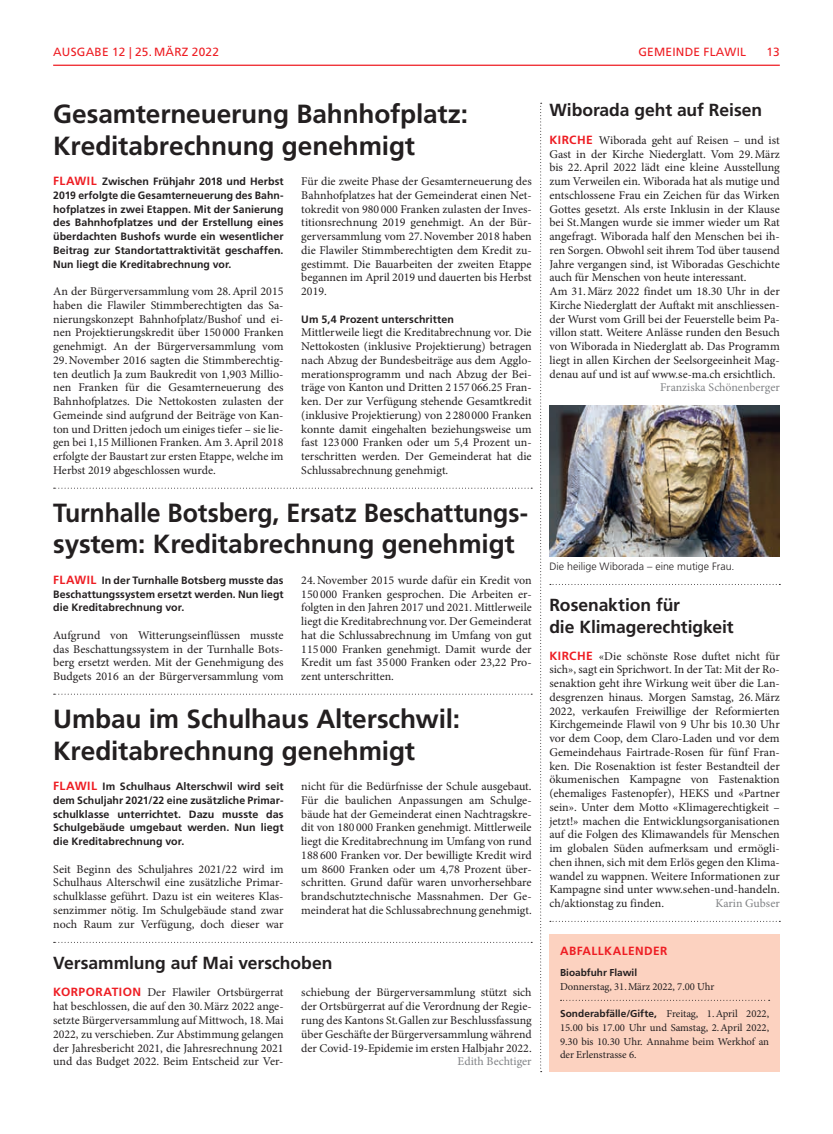
<style>
.page{position:relative;width:833px;height:1134px;background:#fff}
.page>*{position:absolute;margin:0;border:0;box-sizing:border-box;transform-origin:0 0}
.t1{font:700 26.25px/31.2px "Frutiger LT Std";letter-spacing:-.005em;color:#231f20}
.t2{font:700 26.25px/31.2px "Frutiger LT Std";letter-spacing:-.005em;color:#231f20;scale:.95 1}
.t3{font:700 17.5px/21.2px "Frutiger LT Std";letter-spacing:-.005em;color:#231f20}
.t4{font:11.88px/13.8px "Minion Pro";color:#231f20;text-align:justify}
.t5{font:11.88px "Minion Pro";color:#808285}
.t6{font:11.88px "Frutiger LT Std";letter-spacing:.02em;color:#ee1d23}
.t7{font:700 11.88px "Frutiger LT Std";letter-spacing:.035em;color:#ee1d23}
.t8{font:700 10.62px/13.8px "Frutiger LT Std";letter-spacing:.005em;color:#231f20;text-align:justify}
.t9{font:10.62px/13.8px "Minion Pro";letter-spacing:-.005em;color:#231f20;text-align:justify}
.t10{font:300 10.62px "Frutiger LT Std";color:#231f20}
.t11{font:700 10px "Frutiger LT Std";color:#231f20}
.s1{font-size:11.88px;color:#ee1d23}
.s2{font-family:"Frutiger LT Std";font-weight:700;color:#ee1d23}
.s3{font-family:"Minion Pro";font-weight:400;font-size:10.62px}
</style>
<div class="page">
<hr style="left:53px;top:65px;width:727px;height:1px;background:#ee1d23">
<svg style="left:540px;top:103px;width:1px;height:969px"></svg>
<svg style="left:550px;top:584px;width:230px;height:1px"></svg>
<svg style="left:550px;top:921px;width:230px;height:1px"></svg>
<svg style="left:54px;top:694px;width:478px;height:1px"></svg>
<svg style="left:54px;top:942px;width:478px;height:1px"></svg>
<svg style="left:54px;top:488px;width:478px;height:1px"></svg>
<div style="left:549px;top:934px;width:231px;height:138px;background:#fcd2c0"></div>
<svg style="left:560px;top:1000px;width:209px;height:1px"></svg>
<img style="left:549px;top:405px;width:231px;height:151px">
<p class="t6" style="left:53px;top:45px;width:18px">AUSGABE</p>
<p class="t6" style="left:112px;top:45px;width:108px">12 | 25. MÄRZ 2022</p>
<p class="t6" style="left:638px;top:45px;width:109px">GEMEINDE FLAWIL</p>
<p class="t6" style="left:766px;top:45px;width:15px">13</p>
<h1 class="t1" style="left:53px;top:99px;width:416px">Gesamterneuerung Bahnhofplatz:<br>Kreditabrechnung genehmigt</h1>
<p class="t8" style="left:53px;top:175px;width:232px"><span class="s1">FLAWIL</span> Zwischen Frühjahr 2018 und Herbst 2019 erfolgte die Gesamterneuerung des Bahn&shy;hofplatzes in zwei Etappen. Mit der Sanierung des Bahnhofplatzes und der Erstellung eines überdachten Bushofs wurde ein wesentlicher Beitrag zur Standortattraktivität geschaffen.<br>Nun liegt die Kreditabrechnung vor.</p>
<p class="t4" style="left:53px;top:285px;width:232px">An der Bürgerversammlung vom 28.April 2015 haben die Flawiler Stimmberechtigten das Sa&shy;nierungskonzept Bahnhofplatz/Bushof und ei&shy;nen Projektierungskredit über 150 000 Franken genehmigt. An der Bürgerversammlung vom 29.November 2016 sagten die Stimmberechtig&shy;ten deutlich Ja zum Baukredit von 1,903 Millio&shy;nen Franken für die Gesamterneuerung des Bahnhofplatzes. Die Nettokosten zulasten der Gemeinde sind aufgrund der Beiträge von Kan&shy;ton und Dritten jedoch um einiges tiefer – sie lie&shy;gen bei 1,15 Millionen Franken. Am 3.April 2018 erfolgte der Baustart zur ersten Etappe, welche im Herbst 2019 abgeschlossen wurde.</p>
<p class="t4" style="left:301px;top:175px;width:232px">Für die zweite Phase der Gesamterneuerung des Bahnhofplatzes hat der Gemeinderat einen Net&shy;tokredit von 980 000 Franken zulasten der Inves&shy;titionsrechnung 2019 genehmigt. An der Bür&shy;gerversammlung vom 27.November 2018 haben die Flawiler Stimmberechtigten dem Kredit zu&shy;gestimmt. Die Bauarbeiten der zweiten Etappe begannen im April 2019 und dauerten bis Herbst 2019.</p>
<p class="t8" style="left:301px;top:312px;width:154px">Um 5,4 Prozent unterschritten</p>
<p class="t4" style="left:301px;top:326px;width:232px">Mittlerweile liegt die Kreditabrechnung vor. Die Nettokosten (inklusive Projektierung) betragen nach Abzug der Bundesbeiträge aus dem Agglo&shy;merationsprogramm und nach Abzug der Bei&shy;träge von Kanton und Dritten 2 157 066.25 Fran&shy;ken. Der zur Verfügung stehende Gesamtkredit (inklusive Projektierung) von 2 280 000 Franken konnte damit eingehalten beziehungsweise um fast 123 000 Franken oder um 5,4 Prozent un&shy;terschritten werden. Der Gemeinderat hat die Schlussabrechnung genehmigt.</p>
<h1 class="t2" style="left:53px;top:497px;width:501px">Turnhalle Botsberg, Ersatz Beschattungs&shy;system: Kreditabrechnung genehmigt</h1>
<p class="t8" style="left:53px;top:573px;width:232px"><span class="s1">FLAWIL</span> In der Turnhalle Botsberg musste das Beschattungssystem ersetzt werden. Nun liegt die Kreditabrechnung vor.</p>
<p class="t4" style="left:53px;top:628px;width:232px">Aufgrund von Witterungseinflüssen musste das Beschattungssystem in der Turnhalle Bots&shy;berg ersetzt werden. Mit der Genehmigung des Budgets 2016 an der Bürgerversammlung vom</p>
<p class="t4" style="left:301px;top:573px;width:232px">24.November 2015 wurde dafür ein Kredit von 150 000 Franken gesprochen. Die Arbeiten er&shy;folgten in den Jahren 2017 und 2021. Mittlerweile liegt die Kreditabrechnung vor. Der Gemeinderat hat die Schlussabrechnung im Umfang von gut 115 000 Franken genehmigt. Damit wurde der Kredit um fast 35 000 Franken oder 23,22 Pro&shy;zent unterschritten.</p>
<h1 class="t1" style="left:53px;top:704px;width:408px">Umbau im Schulhaus Alterschwil:<br>Kreditabrechnung genehmigt</h1>
<p class="t8" style="left:53px;top:780px;width:232px"><span class="s1">FLAWIL</span> Im Schulhaus Alterschwil wird seit dem Schuljahr 2021/22 eine zusätzliche Primar&shy;schulklasse unterrichtet. Dazu musste das Schulgebäude umgebaut werden. Nun liegt die Kreditabrechnung vor.</p>
<p class="t4" style="left:53px;top:862px;width:232px">Seit Beginn des Schuljahres 2021/22 wird im Schulhaus Alterschwil eine zusätzliche Primar&shy;schulklasse geführt. Dazu ist ein weiteres Klas&shy;senzimmer nötig. Im Schulgebäude stand zwar noch Raum zur Verfügung, doch dieser war</p>
<p class="t4" style="left:301px;top:780px;width:232px">nicht für die Bedürfnisse der Schule ausgebaut.<br>Für die baulichen Anpassungen am Schulge&shy;bäude hat der Gemeinderat einen Nachtragskre&shy;dit von 180 000 Franken genehmigt. Mittlerweile liegt die Kreditabrechnung im Umfang von rund 188 600 Franken vor. Der bewilligte Kredit wird um 8600 Franken oder um 4,78 Prozent über&shy;schritten. Grund dafür waren unvorhersehbare brandschutztechnische Massnahmen. Der Ge&shy;meinderat hat die Schlussabrechnung genehmigt.</p>
<h2 class="t3" style="left:53px;top:952px;width:281px">Versammlung auf Mai verschoben</h2>
<p class="t4" style="left:53px;top:986px;width:232px"><span class="s2">KORPORATION</span> Der Flawiler Ortsbürgerrat hat beschlossen, die auf den 30.März 2022 ange&shy;setzte Bürgerversammlung auf Mittwoch, 18.Mai 2022, zu verschieben. Zur Abstimmung gelangen der Jahresbericht 2021, die Jahresrechnung 2021 und das Budget 2022. Beim Entscheid zur Ver-</p>
<p class="t4" style="left:301px;top:986px;width:232px">schiebung der Bürgerversammlung stützt sich der Ortsbürgerrat auf die Verordnung der Regie&shy;rung des Kantons St.Gallen zur Beschlussfassung über Geschäfte der Bürgerversammlung während der Covid-19-Epidemie im ersten Halbjahr 2022.</p>
<p class="t5" style="left:457px;top:1053px;width:76px">Edith Bechtiger</p>
<h2 class="t3" style="left:549px;top:100px;width:214px">Wiborada geht auf Reisen</h2>
<p class="t4" style="left:549px;top:133px;width:232px;text-align:left"><span class="s2">KIRCHE</span> Wiborada geht auf Reisen – und ist Gast in der Kirche Niederglatt. Vom 29.März bis 22.April 2022 lädt eine kleine Ausstellung zum Verweilen ein. Wiborada hat als mutige und entschlossene Frau ein Zeichen für das Wirken Gottes gesetzt. Als erste Inklusin in der Klause bei St.Mangen wurde sie immer wieder um Rat angefragt. Wiborada half den Menschen bei ih&shy;ren Sorgen. Obwohl seit ihrem Tod über tausend Jahre vergangen sind, ist Wiboradas Geschichte auch für Menschen von heute interessant.<br>Am 31.März 2022 findet um 18.30 Uhr in der Kirche Niederglatt der Auftakt mit anschliessen&shy;der Wurst vom Grill bei der Feuerstelle beim Pa&shy;villon statt. Weitere Anlässe runden den Besuch von Wiborada in Niederglatt ab. Das Programm liegt in allen Kirchen der Seelsorgeeinheit Mag&shy;denau auf und ist auf www.se-ma.ch ersichtlich.</p>
<p class="t5" style="left:660px;top:380px;width:121px">Franziska Schönenberger</p>
<p class="t10" style="left:549px;top:560px;width:187px">Die heilige Wiborada – eine mutige Frau.</p>
<h2 class="t3" style="left:549px;top:595px;width:186px">Rosenaktion für<br>die Klimagerechtigkeit</h2>
<p class="t4" style="left:549px;top:649px;width:232px"><span class="s2">KIRCHE</span> «Die schönste Rose duftet nicht für sich», sagt ein Sprichwort. In der Tat: Mit der Ro&shy;senaktion geht ihre Wirkung weit über die Lan&shy;desgrenzen hinaus. Morgen Samstag, 26.März 2022, verkaufen Freiwillige der Reformierten Kirchgemeinde Flawil von 9 Uhr bis 10.30 Uhr vor dem Coop, dem Claro-Laden und vor dem Gemeindehaus Fairtrade-Rosen für fünf Fran&shy;ken. Die Rosenaktion ist fester Bestandteil der ökumenischen Kampagne von Fastenaktion (ehemaliges Fastenopfer), HEKS und «Partner sein». Unter dem Motto «Klimagerechtigkeit – jetzt!» machen die Entwicklungsorganisationen auf die Folgen des Klimawandels für Menschen im globalen Süden aufmerksam und ermögli&shy;chen ihnen, sich mit dem Erlös gegen den Klima&shy;wandel zu wappnen. Weitere Informationen zur Kampagne sind unter www.sehen-und-handeln. ch/aktionstag zu finden.</p>
<p class="t5" style="left:715px;top:895px;width:66px">Karin Gubser</p>
<p class="t7" style="left:560px;top:944px;width:109px">ABFALLKALENDER</p>
<p class="t11" style="left:560px;top:966px;width:79px">Bioabfuhr Flawil</p>
<p class="t9" style="left:560px;top:979px;width:156px">Donnerstag, 31.März 2022, 7.00 Uhr</p>
<p class="t11" style="left:560px;top:1008px;width:211px">Sonderabfälle/Gifte, <span class="s3">Freitag, 1.April 2022,</span></p>
<p class="t9" style="left:560px;top:1021px;width:211px">15.00 bis 17.00 Uhr und Samstag, 2.April 2022, 9.30 bis 10.30 Uhr. Annahme beim Werkhof an der Erlenstrasse 6.</p>
</div>
